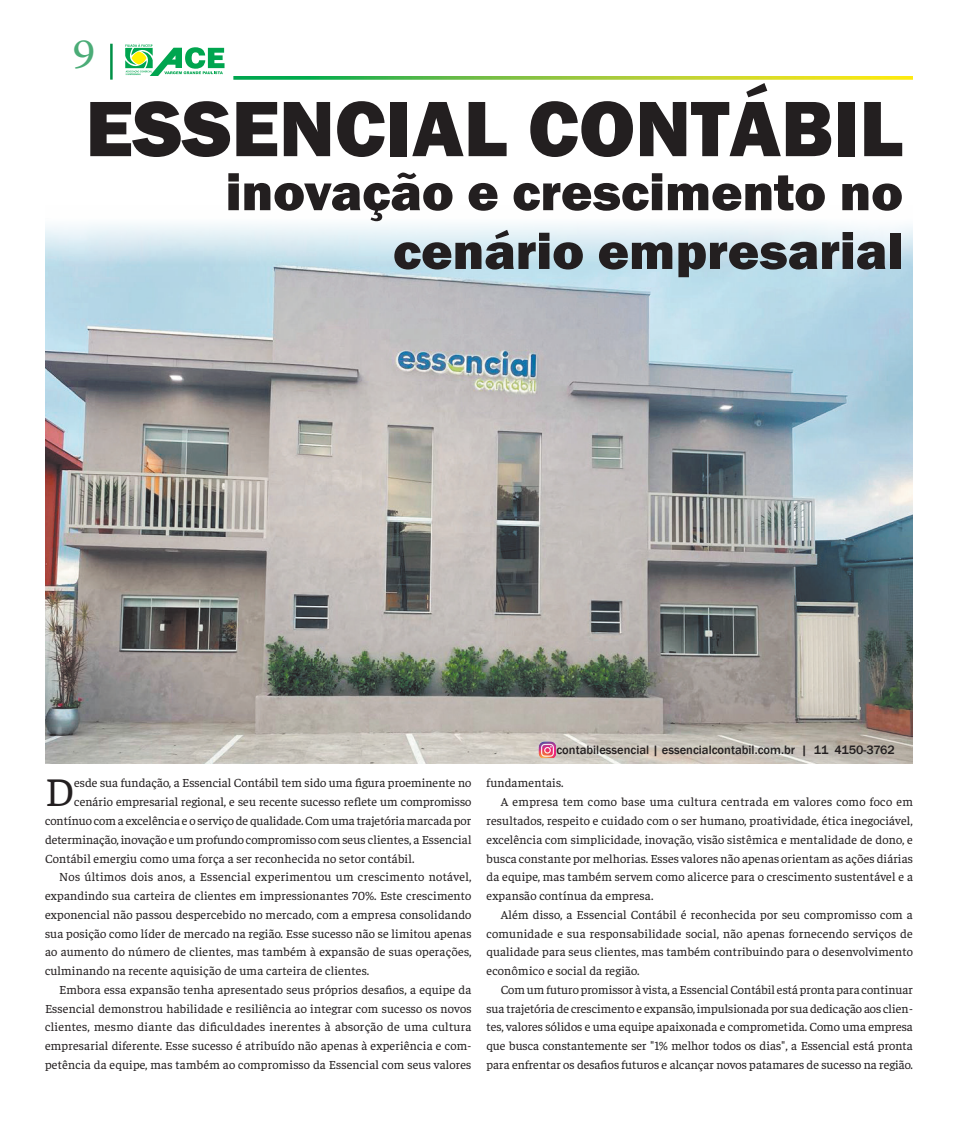
<style>
.page{position:relative;width:958px;height:1124px;background:#fff}
.page>*{position:absolute;margin:0;border:0;box-sizing:border-box;transform-origin:0 0}
.TÍTULO{font:800 81.25px "Franklin Gothic";color:#231f20}
.TÍTULO-2{font:800 53.75px "Franklin Gothic";color:#231f20}
.TÍTULO-3{font:800 52.62px "Franklin Gothic";color:#231f20}
.t1{font:43.75px "Minion Pro";color:#4bac77;scale:1.09 1}
.texto_novo{font:41.38px "Faustina";color:#231f20}
.texto_novo-2{font:12.5px/18.8px "Faustina";color:#231f20;text-align:justify}
.Legenda{font:500 12.5px "Franklin Gothic";color:#231f20}
.s1{font-size:52.62px}
.s2{font-size:53.75px}
</style>
<div class="page">
<hr style="left:110px;top:44px;width:3px;height:36px;background:#009046">
<svg style="left:125px;top:44px;width:99px;height:32px"></svg>
<svg style="left:233px;top:76px;width:679px;height:4px;background:#91cb45"></svg>
<img style="left:45px;top:223px;width:867px;height:540px">
<img style="left:538px;top:741px;width:18px;height:17px">
<h3 class="t1" style="left:72px;top:25px;width:22px">9</h3>
<p class="TÍTULO" style="left:86px;top:76px;width:819px">ESSENCIAL CONTÁBIL</p>
<p class="TÍTULO-2" style="left:225px;top:157px;width:679px">inovação e cresci<span class="s1">mento no</span></p>
<p class="TÍTULO-3" style="left:393px;top:217px;width:511px">cenário empres<span class="s2">arial</span></p>
<p class="texto_novo" style="left:45px;top:764px;width:31px">D</p>
<p class="texto_novo-2" style="left:74px;top:773px;width:399px">esde sua fundação, a Essencial Contábil tem sido uma figura proeminente no</p>
<p class="texto_novo-2" style="left:74px;top:791px;width:399px">cenário empresarial regional, e seu recente sucesso reflete um compromisso</p>
<p class="texto_novo-2" style="left:45px;top:810px;width:427px">contínuo com a excelência e o serviço de qualidade. Com uma trajetória marcada por</p>
<p class="texto_novo-2" style="left:45px;top:829px;width:428px">determinação, inovação e um profundo compromisso com seus clientes, a Essencial</p>
<p class="texto_novo-2" style="left:45px;top:848px;width:371px">Contábil emergiu como uma força a ser reconhecida no setor contábil.</p>
<p class="texto_novo-2" style="left:45px;top:866px;width:428px;text-indent:14px">Nos últimos dois anos, a Essencial experimentou um crescimento notável, expandindo sua carteira de clientes em impressionantes 70%. Este crescimento exponencial não passou despercebido no mercado, com a empresa consolidando sua posição como líder de mercado na região. Esse sucesso não se limitou apenas ao aumento do número de clientes, mas também à expansão de suas operações, culminando na recente aquisição de uma carteira de clientes.</p>
<p class="texto_novo-2" style="left:45px;top:979px;width:428px;text-indent:14px">Embora essa expansão tenha apresentado seus próprios desafios, a equipe da Essencial demonstrou habilidade e resiliência ao integrar com sucesso os novos clientes, mesmo diante das dificuldades inerentes à absorção de uma cultura empresarial diferente. Esse sucesso é atribuído não apenas à experiência e com&shy;petência da equipe, mas também ao compromisso da Essencial com seus valores</p>
<p class="Legenda" style="left:556px;top:742px;width:340px">contabilessencial | essencialcontabil.com.br | 11 4150-3762</p>
<p class="texto_novo-2" style="left:486px;top:773px;width:79px">fundamentais.</p>
<p class="texto_novo-2" style="left:486px;top:791px;width:428px;text-indent:14px">A empresa tem como base uma cultura centrada em valores como foco em resultados, respeito e cuidado com o ser humano, proatividade, ética inegociável, excelência com simplicidade, inovação, visão sistêmica e mentalidade de dono, e busca constante por melhorias. Esses valores não apenas orientam as ações diárias da equipe, mas também servem como alicerce para o crescimento sustentável e a expansão contínua da empresa.</p>
<p class="texto_novo-2" style="left:486px;top:904px;width:428px;text-indent:14px">Além disso, a Essencial Contábil é reconhecida por seu compromisso com a comunidade e sua responsabilidade social, não apenas fornecendo serviços de qualidade para seus clientes, mas também contribuindo para o desenvolvimento econômico e social da região.</p>
<p class="texto_novo-2" style="left:486px;top:979px;width:428px;text-indent:14px">Com um futuro promissor à vista, a Essencial Contábil está pronta para continuar sua trajetória de crescimento e expansão, impulsionada por sua dedicação aos clien&shy;tes, valores sólidos e uma equipe apaixonada e comprometida. Como uma empresa que busca constantemente ser "1% melhor todos os dias", a Essencial está pronta para enfrentar os desafios futuros e alcançar novos patamares de sucesso na região.</p>
</div>
